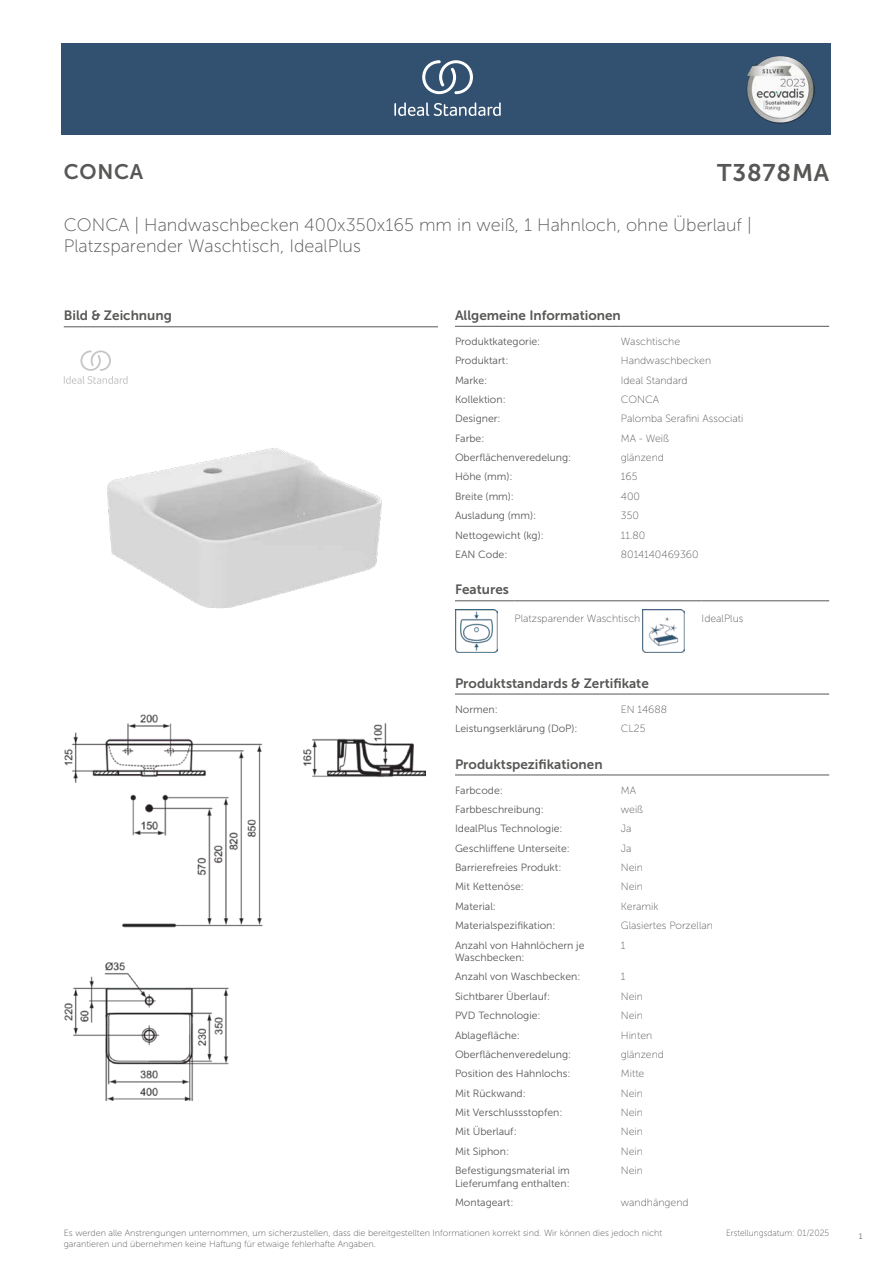
<style>
.page{position:relative;width:893px;height:1263px;background:#fff}
.page>*{position:absolute;margin:0;border:0;box-sizing:border-box;transform-origin:0 0}
.t1{font:24px "Museo Sans 700";letter-spacing:.035em;color:#575756}
.t2{font:21px "Museo Sans 700";letter-spacing:.035em;color:#575756}
.t3{font:18px/21.6px "Museo Sans 100";color:#575756}
.t4{font:13.5px "Museo Sans 700";color:#575756}
.t5{font:10.5px/12.6px "Museo Sans 300";color:#575756}
.t6{font:10.5px "Museo Sans 100";color:#575756}
.t7{font:9px/10.8px "Museo Sans 100";color:#575756}
.t8{font:9px "Museo Sans 100";color:#575756;scale:.95 1}
.t9{font:300 9px "Calibri";color:#575756;scale:.95 1}
</style>
<div class="page">
<div style="left:62px;top:43px;width:769px;height:91px;background:#325070"></div>
<hr style="left:455px;top:326px;width:166px;height:1px;background:#575756">
<hr style="left:621px;top:326px;width:208px;height:1px;background:#575756">
<hr style="left:455px;top:600px;width:59px;height:1px;background:#575756">
<hr style="left:514px;top:600px;width:128px;height:1px;background:#575756">
<hr style="left:642px;top:600px;width:60px;height:1px;background:#575756">
<hr style="left:702px;top:600px;width:127px;height:1px;background:#575756">
<img style="left:455px;top:609px;width:42px;height:43px">
<img style="left:642px;top:609px;width:43px;height:43px">
<hr style="left:455px;top:694px;width:166px;height:1px;background:#575756">
<hr style="left:621px;top:694px;width:208px;height:1px;background:#575756">
<hr style="left:455px;top:775px;width:166px;height:1px;background:#575756">
<hr style="left:621px;top:775px;width:208px;height:1px;background:#575756">
<img style="left:64px;top:714px;width:361px;height:387px">
<hr style="left:64px;top:327px;width:374px;height:1px;background:#575756">
<svg style="left:64px;top:350px;width:64px;height:34px"></svg>
<img style="left:107px;top:448px;width:275px;height:161px">
<svg style="left:394px;top:102px;width:107px;height:14px"></svg>
<svg style="left:422px;top:60px;width:51px;height:34px"></svg>
<img style="left:746px;top:56px;width:68px;height:67px">
<h2 class="t2" style="left:64px;top:160px;width:81px">CONCA</h2>
<h1 class="t1" style="left:717px;top:160px;width:114px">T3878MA</h1>
<h3 class="t3" style="left:64px;top:214px;width:689px">CONCA | Handwaschbecken 400x350x165 mm in weiß, 1 Hahnloch, ohne Überlauf |<br>Platzsparender Waschtisch, IdealPlus</h3>
<p class="t4" style="left:64px;top:308px;width:110px">Bild &amp; Zeichnung</p>
<p class="t4" style="left:455px;top:308px;width:167px">Allgemeine Informationen</p>
<p class="t5" style="left:455px;top:335px;width:87px">Produktkategorie:</p>
<p class="t6" style="left:621px;top:336px;width:61px">Waschtische</p>
<p class="t5" style="left:455px;top:354px;width:55px">Produktart:</p>
<p class="t6" style="left:621px;top:355px;width:92px">Handwaschbecken</p>
<p class="t5" style="left:455px;top:374px;width:34px">Marke:</p>
<p class="t6" style="left:621px;top:374px;width:68px">Ideal Standard</p>
<p class="t5" style="left:455px;top:393px;width:52px">Kollektion:</p>
<p class="t6" style="left:621px;top:394px;width:40px">CONCA</p>
<p class="t5" style="left:455px;top:413px;width:47px">Designer:</p>
<p class="t6" style="left:621px;top:413px;width:124px">Palomba Serafini Associati</p>
<p class="t5" style="left:455px;top:432px;width:31px">Farbe:</p>
<p class="t6" style="left:621px;top:433px;width:50px">MA - Weiß</p>
<p class="t5" style="left:455px;top:451px;width:118px">Oberflächenveredelung:</p>
<p class="t6" style="left:621px;top:452px;width:45px">glänzend</p>
<p class="t5" style="left:455px;top:471px;width:59px">Höhe (mm):</p>
<p class="t6" style="left:621px;top:471px;width:18px">165</p>
<p class="t5" style="left:455px;top:490px;width:61px">Breite (mm):</p>
<p class="t6" style="left:621px;top:491px;width:21px">400</p>
<p class="t5" style="left:455px;top:509px;width:83px">Ausladung (mm):</p>
<p class="t6" style="left:621px;top:510px;width:20px">350</p>
<p class="t5" style="left:455px;top:529px;width:90px">Nettogewicht (kg):</p>
<p class="t6" style="left:621px;top:529px;width:26px">11.80</p>
<p class="t5" style="left:455px;top:548px;width:54px">EAN Code:</p>
<p class="t6" style="left:621px;top:549px;width:79px">8014140469360</p>
<p class="t4" style="left:455px;top:582px;width:55px">Features</p>
<p class="t6" style="left:514px;top:612px;width:127px">Platzsparender Waschtisch</p>
<p class="t6" style="left:702px;top:612px;width:43px">IdealPlus</p>
<p class="t4" style="left:455px;top:675px;width:195px">Produktstandards &amp; Zertifikate</p>
<p class="t5" style="left:455px;top:703px;width:44px">Normen:</p>
<p class="t6" style="left:621px;top:703px;width:48px">EN 14688</p>
<p class="t5" style="left:455px;top:722px;width:124px">Leistungserklärung (DoP):</p>
<p class="t6" style="left:621px;top:723px;width:26px">CL25</p>
<p class="t4" style="left:455px;top:756px;width:149px">Produktspezifikationen</p>
<p class="t5" style="left:455px;top:784px;width:49px">Farbcode:</p>
<p class="t6" style="left:621px;top:784px;width:17px">MA</p>
<p class="t5" style="left:455px;top:803px;width:90px">Farbbeschreibung:</p>
<p class="t6" style="left:621px;top:804px;width:24px">weiß</p>
<p class="t5" style="left:455px;top:822px;width:109px">IdealPlus Technologie:</p>
<p class="t6" style="left:621px;top:823px;width:12px">Ja</p>
<p class="t5" style="left:455px;top:842px;width:116px">Geschliffene Unterseite:</p>
<p class="t6" style="left:621px;top:842px;width:12px">Ja</p>
<p class="t5" style="left:455px;top:861px;width:108px">Barrierefreies Produkt:</p>
<p class="t6" style="left:621px;top:862px;width:24px">Nein</p>
<p class="t5" style="left:455px;top:880px;width:70px">Mit Kettenöse:</p>
<p class="t6" style="left:621px;top:881px;width:24px">Nein</p>
<p class="t5" style="left:455px;top:900px;width:43px">Material:</p>
<p class="t6" style="left:621px;top:900px;width:39px">Keramik</p>
<p class="t5" style="left:455px;top:919px;width:102px">Materialspezifikation:</p>
<p class="t6" style="left:621px;top:920px;width:94px">Glasiertes Porzellan</p>
<p class="t5" style="left:455px;top:939px;width:131px">Anzahl von Hahnlöchern je<br>Waschbecken:</p>
<p class="t6" style="left:621px;top:939px;width:6px">1</p>
<p class="t5" style="left:455px;top:970px;width:127px">Anzahl von Waschbecken:</p>
<p class="t6" style="left:621px;top:971px;width:6px">1</p>
<p class="t5" style="left:455px;top:990px;width:97px">Sichtbarer Überlauf:</p>
<p class="t6" style="left:621px;top:991px;width:24px">Nein</p>
<p class="t5" style="left:455px;top:1009px;width:87px">PVD Technologie:</p>
<p class="t6" style="left:621px;top:1010px;width:24px">Nein</p>
<p class="t5" style="left:455px;top:1029px;width:66px">Ablagefläche:</p>
<p class="t6" style="left:621px;top:1029px;width:33px">Hinten</p>
<p class="t5" style="left:455px;top:1048px;width:118px">Oberflächenveredelung:</p>
<p class="t6" style="left:621px;top:1049px;width:45px">glänzend</p>
<p class="t5" style="left:455px;top:1067px;width:117px">Position des Hahnlochs:</p>
<p class="t6" style="left:621px;top:1068px;width:25px">Mitte</p>
<p class="t5" style="left:455px;top:1087px;width:72px">Mit Rückwand:</p>
<p class="t6" style="left:621px;top:1087px;width:24px">Nein</p>
<p class="t5" style="left:455px;top:1106px;width:109px">Mit Verschlussstopfen:</p>
<p class="t6" style="left:621px;top:1107px;width:24px">Nein</p>
<p class="t5" style="left:455px;top:1125px;width:63px">Mit Überlauf:</p>
<p class="t6" style="left:621px;top:1126px;width:24px">Nein</p>
<p class="t5" style="left:455px;top:1145px;width:56px">Mit Siphon:</p>
<p class="t6" style="left:621px;top:1145px;width:24px">Nein</p>
<p class="t5" style="left:455px;top:1164px;width:116px">Befestigungsmaterial im<br>Lieferumfang enthalten:</p>
<p class="t6" style="left:621px;top:1165px;width:24px">Nein</p>
<p class="t5" style="left:455px;top:1196px;width:60px">Montageart:</p>
<p class="t6" style="left:621px;top:1197px;width:69px">wandhängend</p>
<p class="t7" style="left:64px;top:1227px;width:600px">Es werden alle Anstrengungen unternommen, um sicherzustellen, dass die bereitgestellten Informationen korrekt sind. Wir können dies jedoch nicht garantieren und übernehmen keine Haftung für etwaige fehlerhafte Angaben.</p>
<p class="t8" style="left:726px;top:1228px;width:110px">Erstellungsdatum: 01/2025</p>
<p class="t9" style="left:858px;top:1230px;width:6px">1</p>
</div>
